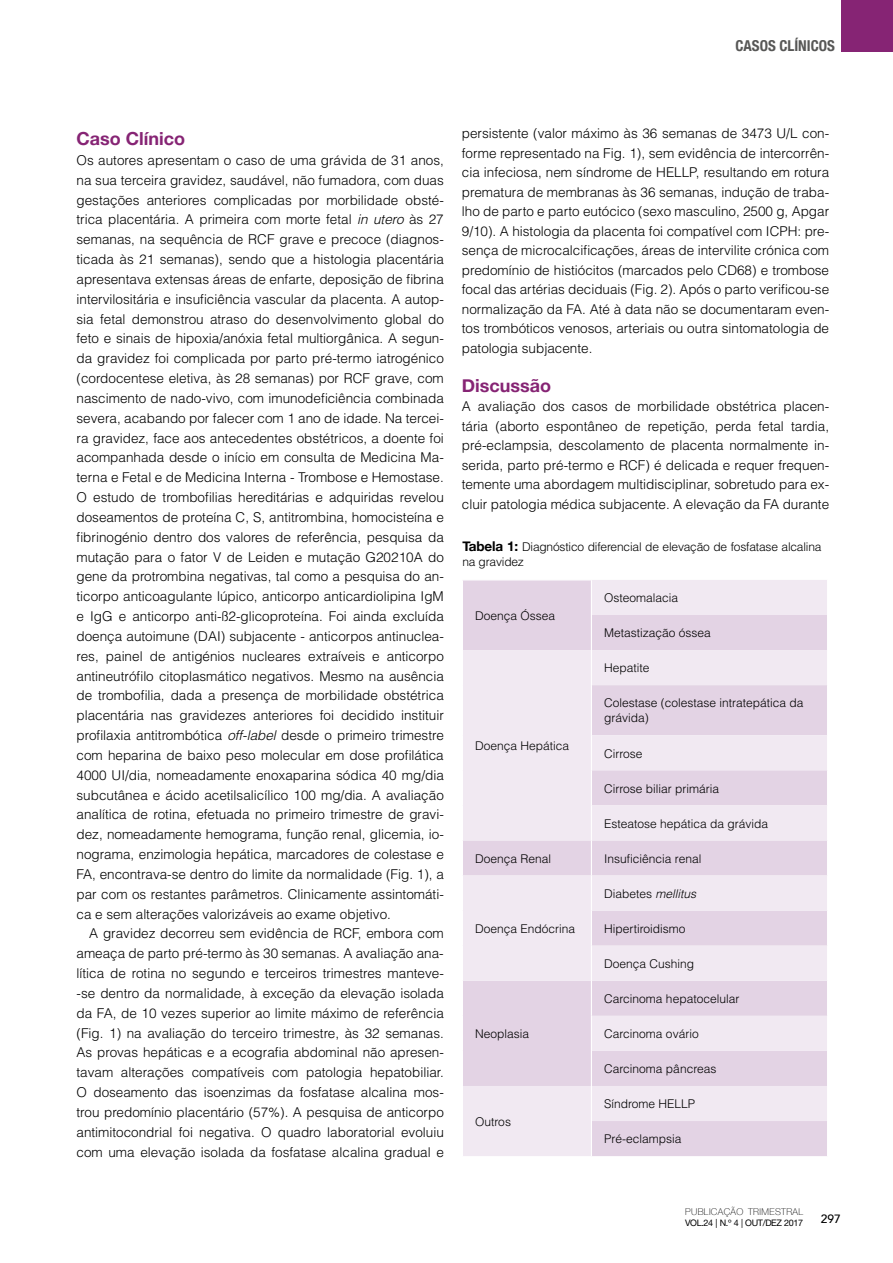
<style>
.page{position:relative;width:893px;height:1263px;background:#fff}
.page>*{position:absolute;margin:0;border:0;box-sizing:border-box;transform-origin:0 0}
.t1{font:700 18px "Helvetica Neue";color:#862474}
.t2{font:700 condensed 15px "Helvetica Neue";color:#575756}
.t3{font:300 13.5px/19.8px "Helvetica";color:#000;text-align:justify}
.t4{font:300 12px/15px "Helvetica";color:#000}
.t5{font:500 12px "Avenir";color:#000}
.t6{font:100 9.3px "Helvetica Neue";letter-spacing:.04em;color:#000}
.t7{font:9px "Helvetica Neue";letter-spacing:-.04em;color:#000}
.s1{font-style:italic}
.s2{font-family:"Helvetica Neue";font-weight:700;font-size:13.5px}
</style>
<div class="page">
<div style="left:842px;top:0;width:51px;height:52px;background:#862474"></div>
<svg style="left:463px;top:580px;width:364px;height:576px;fill:#f1e9f2"></svg>
<hr style="left:591px;top:580px;width:1px;height:35px;background:#fff">
<hr style="left:591px;top:615px;width:1px;height:35px;background:#fff">
<hr style="left:591px;top:650px;width:1px;height:35px;background:#fff">
<hr style="left:591px;top:685px;width:1px;height:50px;background:#fff">
<hr style="left:591px;top:735px;width:1px;height:35px;background:#fff">
<hr style="left:591px;top:770px;width:1px;height:35px;background:#fff">
<hr style="left:591px;top:805px;width:1px;height:35px;background:#fff">
<hr style="left:591px;top:840px;width:1px;height:35px;background:#fff">
<hr style="left:591px;top:875px;width:1px;height:35px;background:#fff">
<hr style="left:591px;top:910px;width:1px;height:36px;background:#fff">
<hr style="left:591px;top:946px;width:1px;height:35px;background:#fff">
<hr style="left:591px;top:981px;width:1px;height:35px;background:#fff">
<hr style="left:591px;top:1016px;width:1px;height:35px;background:#fff">
<hr style="left:591px;top:1051px;width:1px;height:35px;background:#fff">
<hr style="left:591px;top:1086px;width:1px;height:35px;background:#fff">
<hr style="left:591px;top:1121px;width:1px;height:35px;background:#fff">
<p class="t2" style="left:735px;top:34px;width:101px">CASOS CLÍNICOS</p>
<h1 class="t1" style="left:77px;top:125px;width:110px">Caso Clínico</h1>
<p class="t3" style="left:77px;top:150px;width:369px">Os autores apresentam o caso de uma grávida de 31 anos, na sua terceira gravidez, saudável, não fumadora, com duas gestações anteriores complicadas por morbilidade obsté&shy;trica placentária. A primeira com morte fetal <span class="s1">in utero</span> às 27 semanas, na sequência de RCF grave e precoce (diagnos&shy;ticada às 21 semanas), sendo que a histologia placentária apresentava extensas áreas de enfarte, deposição de fibrina intervilositária e insuficiência vascular da placenta. A autop&shy;sia fetal demonstrou atraso do desenvolvimento global do feto e sinais de hipoxia/anóxia fetal multiorgânica. A segun&shy;da gravidez foi complicada por parto pré-termo iatrogénico (cordocentese eletiva, às 28 semanas) por RCF grave, com nascimento de nado-vivo, com imunodeficiência combinada severa, acabando por falecer com 1 ano de idade. Na tercei&shy;ra gravidez, face aos antecedentes obstétricos, a doente foi acompanhada desde o início em consulta de Medicina Ma&shy;terna e Fetal e de Medicina Interna - Trombose e Hemostase.<br>O estudo de trombofilias hereditárias e adquiridas revelou doseamentos de proteína C, S, antitrombina, homocisteína e fibrinogénio dentro dos valores de referência, pesquisa da mutação para o fator V de Leiden e mutação G20210A do gene da protrombina negativas, tal como a pesquisa do an&shy;ticorpo anticoagulante lúpico, anticorpo anticardiolipina IgM e IgG e anticorpo anti-ß2-glicoproteína. Foi ainda excluída doença autoimune (DAI) subjacente - anticorpos antinuclea&shy;res, painel de antigénios nucleares extraíveis e anticorpo antineutrófilo citoplasmático negativos. Mesmo na ausência de trombofilia, dada a presença de morbilidade obstétrica placentária nas gravidezes anteriores foi decidido instituir profilaxia antitrombótica <span class="s1">off-label</span> desde o primeiro trimestre com heparina de baixo peso molecular em dose profilática 4000 UI/dia, nomeadamente enoxaparina sódica 40 mg/dia subcutânea e ácido acetilsalicílico 100 mg/dia. A avaliação analítica de rotina, efetuada no primeiro trimestre de gravi&shy;dez, nomeadamente hemograma, função renal, glicemia, io&shy;nograma, enzimologia hepática, marcadores de colestase e FA, encontrava-se dentro do limite da normalidade (Fig. 1), a par com os restantes parâmetros. Clinicamente assintomáti&shy;ca e sem alterações valorizáveis ao exame objetivo.</p>
<p class="t3" style="left:77px;top:924px;width:369px;text-indent:13px">A gravidez decorreu sem evidência de RCF, embora com ameaça de parto pré-termo às 30 semanas. A avaliação ana&shy;lítica de rotina no segundo e terceiros trimestres manteve--se dentro da normalidade, à exceção da elevação isolada da FA, de 10 vezes superior ao limite máximo de referência (Fig. 1) na avaliação do terceiro trimestre, às 32 semanas.<br>As provas hepáticas e a ecografia abdominal não apresen&shy;tavam alterações compatíveis com patologia hepatobiliar.<br>O doseamento das isoenzimas da fosfatase alcalina mos&shy;trou predomínio placentário (57%). A pesquisa de anticorpo antimitocondrial foi negativa. O quadro laboratorial evoluiu com uma elevação isolada da fosfatase alcalina gradual e</p>
<p class="t3" style="left:462px;top:124px;width:369px">persistente (valor máximo às 36 semanas de 3473 U/L con&shy;forme representado na Fig. 1), sem evidência de intercorrên&shy;cia infeciosa, nem síndrome de HELLP, resultando em rotura prematura de membranas às 36 semanas, indução de traba&shy;lho de parto e parto eutócico (sexo masculino, 2500 g, Apgar 9/10). A histologia da placenta foi compatível com ICPH: pre&shy;sença de microcalcificações, áreas de intervilite crónica com predomínio de histiócitos (marcados pelo CD68) e trombose focal das artérias deciduais (Fig. 2). Após o parto verificou-se normalização da FA. Até à data não se documentaram even&shy;tos trombóticos venosos, arteriais ou outra sintomatologia de patologia subjacente.</p>
<h1 class="t1" style="left:462px;top:371px;width:91px">Discussão</h1>
<p class="t3" style="left:462px;top:397px;width:369px">A avaliação dos casos de morbilidade obstétrica placen&shy;tária (aborto espontâneo de repetição, perda fetal tardia, pré-eclampsia, descolamento de placenta normalmente in&shy;serida, parto pré-termo e RCF) é delicada e requer frequen&shy;temente uma abordagem multidisciplinar, sobretudo para ex&shy;cluir patologia médica subjacente. A elevação da FA durante</p>
<p class="t4" style="left:462px;top:539px;width:361px"><span class="s2">Tabela 1:</span> Diagnóstico diferencial de elevação de fosfatase alcalina na gravidez</p>
<p class="t4" style="left:475px;top:608px;width:82px">Doença Óssea</p>
<p class="t4" style="left:475px;top:738px;width:96px">Doença Hepática</p>
<p class="t4" style="left:604px;top:590px;width:76px">Osteomalacia</p>
<p class="t4" style="left:604px;top:625px;width:108px">Metastização óssea</p>
<p class="t4" style="left:604px;top:660px;width:47px">Hepatite</p>
<p class="t4" style="left:604px;top:696px;width:201px">Colestase (colestase intratepática da grávida)</p>
<p class="t4" style="left:604px;top:746px;width:40px">Cirrose</p>
<p class="t4" style="left:604px;top:781px;width:117px">Cirrose biliar primária</p>
<p class="t4" style="left:604px;top:816px;width:166px">Esteatose hepática da grávida</p>
<p class="t4" style="left:475px;top:851px;width:78px">Doença Renal</p>
<p class="t4" style="left:604px;top:851px;width:99px">Insuficiência renal</p>
<p class="t4" style="left:475px;top:921px;width:102px">Doença Endócrina</p>
<p class="t4" style="left:475px;top:1026px;width:56px">Neoplasia</p>
<p class="t4" style="left:475px;top:1114px;width:37px">Outros</p>
<p class="t4" style="left:604px;top:886px;width:94px">Diabetes <span class="s1">mellitus</span></p>
<p class="t4" style="left:604px;top:921px;width:83px">Hipertiroidismo</p>
<p class="t4" style="left:604px;top:956px;width:92px">Doença Cushing</p>
<p class="t4" style="left:604px;top:991px;width:137px">Carcinoma hepatocelular</p>
<p class="t4" style="left:604px;top:1026px;width:96px">Carcinoma ovário</p>
<p class="t4" style="left:604px;top:1061px;width:114px">Carcinoma pâncreas</p>
<p class="t4" style="left:604px;top:1096px;width:93px">Síndrome HELLP</p>
<p class="t4" style="left:604px;top:1131px;width:79px">Pré-eclampsia</p>
<p class="t6" style="left:685px;top:1205px;width:119px">PUBLICAÇÃO TRIMESTRAL</p>
<p class="t7" style="left:685px;top:1217px;width:119px">VOL.24 | N.º 4 | OUT/DEZ 2017</p>
<p class="t5" style="left:821px;top:1208px;width:22px">297</p>
</div>
